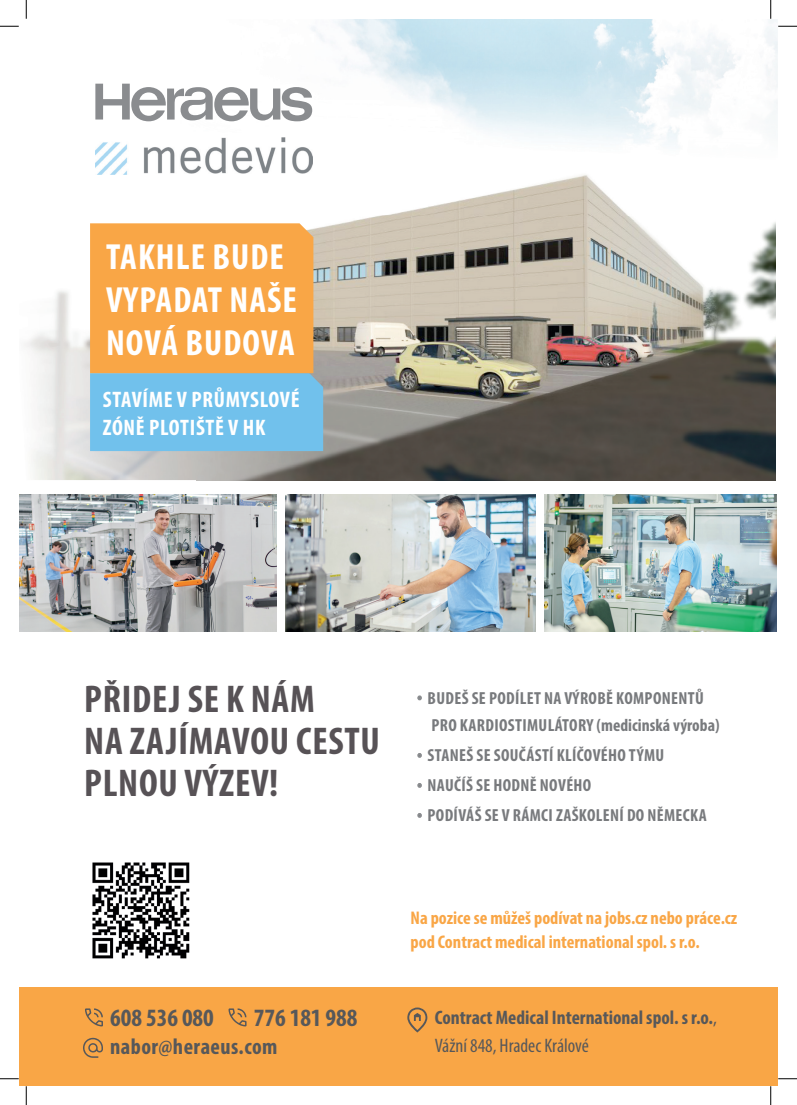
<style>
.page{position:relative;width:797px;height:1105px;background:#fff}
.page>*{position:absolute;margin:0;border:0;box-sizing:border-box;transform-origin:0 0}
.t1{font:700 condensed 38.88px/42px "Myriad Pro";letter-spacing:.02em;color:#575256}
.t2{font:700 condensed 36.5px/42.8px "Myriad Pro";letter-spacing:.03em;color:#fff}
.t3{font:700 condensed 25px "Myriad Pro";color:#57585a}
.t4{font:700 condensed 22.5px/27.5px "Myriad Pro";letter-spacing:.03em;color:#fff}
.t5{font:700 condensed 22.5px "Myriad Pro";letter-spacing:.02em;color:#57585a}
.t6{font:700 condensed 19.5px/28px "Myriad Pro";color:#57585a}
.t7{font:700 condensed 18.38px/23.9px "Myriad Pro";color:#f9a646}
.t8{font:700 condensed 17.5px/30px "Myriad Pro";letter-spacing:.02em;color:#787a7d}
.s1{font-weight:400}
</style>
<div class="page">
<img style="left:196px;top:215px;width:579px;height:265px">
<img style="left:311px;top:19px;width:379px;height:80px">
<img style="left:229px;top:99px;width:546px;height:116px">
<img style="left:19px;top:494px;width:257px;height:137px">
<img style="left:545px;top:494px;width:231px;height:137px">
<img style="left:286px;top:494px;width:249px;height:137px">
<img style="left:92px;top:862px;width:98px;height:97px">
<div style="left:19px;top:987px;width:758px;height:99px;background:#f9a646"></div>
<svg style="left:83px;top:1038px;width:20px;height:20px"></svg>
<svg style="left:85px;top:1008px;width:18px;height:18px"></svg>
<svg style="left:228px;top:1008px;width:18px;height:18px"></svg>
<svg style="left:407px;top:1007px;width:20px;height:25px"></svg>
<svg style="left:90px;top:223px;width:233px;height:228px;background:#c9af81"></svg>
<img style="left:95px;top:137px;width:217px;height:37px">
<svg style="left:95px;top:84px;width:217px;height:37px"></svg>
<svg style="left:0;top:25px;width:19px;height:2px"></svg>
<svg style="left:778px;top:25px;width:19px;height:2px"></svg>
<svg style="left:0;top:1078px;width:19px;height:1px"></svg>
<svg style="left:778px;top:1078px;width:19px;height:1px"></svg>
<svg style="left:25px;top:0;width:2px;height:19px"></svg>
<svg style="left:25px;top:1086px;width:2px;height:19px"></svg>
<svg style="left:770px;top:0;width:1px;height:19px"></svg>
<svg style="left:770px;top:1086px;width:1px;height:19px"></svg>
<h2 class="t2" style="left:106px;top:235px;width:192px">TAKHLE BUDE<br>VYPADAT NAŠE<br>NOVÁ BUDOVA</h2>
<p class="t4" style="left:103px;top:386px;width:198px">STAVÍME V PRŮMYSLOVÉ<br>ZÓNĚ PLOTIŠTĚ V HK</p>
<h1 class="t1" style="left:84px;top:677px;width:297px">PŘIDEJ SE K NÁM<br>NA ZAJÍMAVOU CESTU<br>PLNOU VÝZEV!</h1>
<p class="t8" style="left:431px;top:684px;width:289px;line-height:27.5px;text-indent:-14px">· BUDEŠ SE PODÍLET NA VÝROBĚ KOMPONENTŮ<br>PRO KARDIOSTIMULÁTORY (medicinská výroba)</p>
<p class="t8" style="left:417px;top:740px;width:291px">· STANEŠ SE SOUČÁSTÍ KLÍČOVÉHO TÝMU<br>· NAUČÍŠ SE HODNĚ NOVÉHO<br>· PODÍVÁŠ SE V RÁMCI ZAŠKOLENÍ DO NĚMECKA</p>
<h3 class="t3" style="left:110px;top:1002px;width:105px">608 536 080</h3>
<h3 class="t3" style="left:254px;top:1002px;width:105px">776 181 988</h3>
<p class="t5" style="left:110px;top:1032px;width:169px">nabor@heraeus.com</p>
<p class="t7" style="left:410px;top:905px;width:328px">Na pozice se můžeš podívat na jobs.cz nebo práce.cz pod Contract medical international spol. s r.o.</p>
<p class="t6" style="left:435px;top:1003px;width:283px">Contract Medical International spol. s r.o.<span class="s1">,<br>Vážní 848, Hradec Králové</span></p>
</div>
